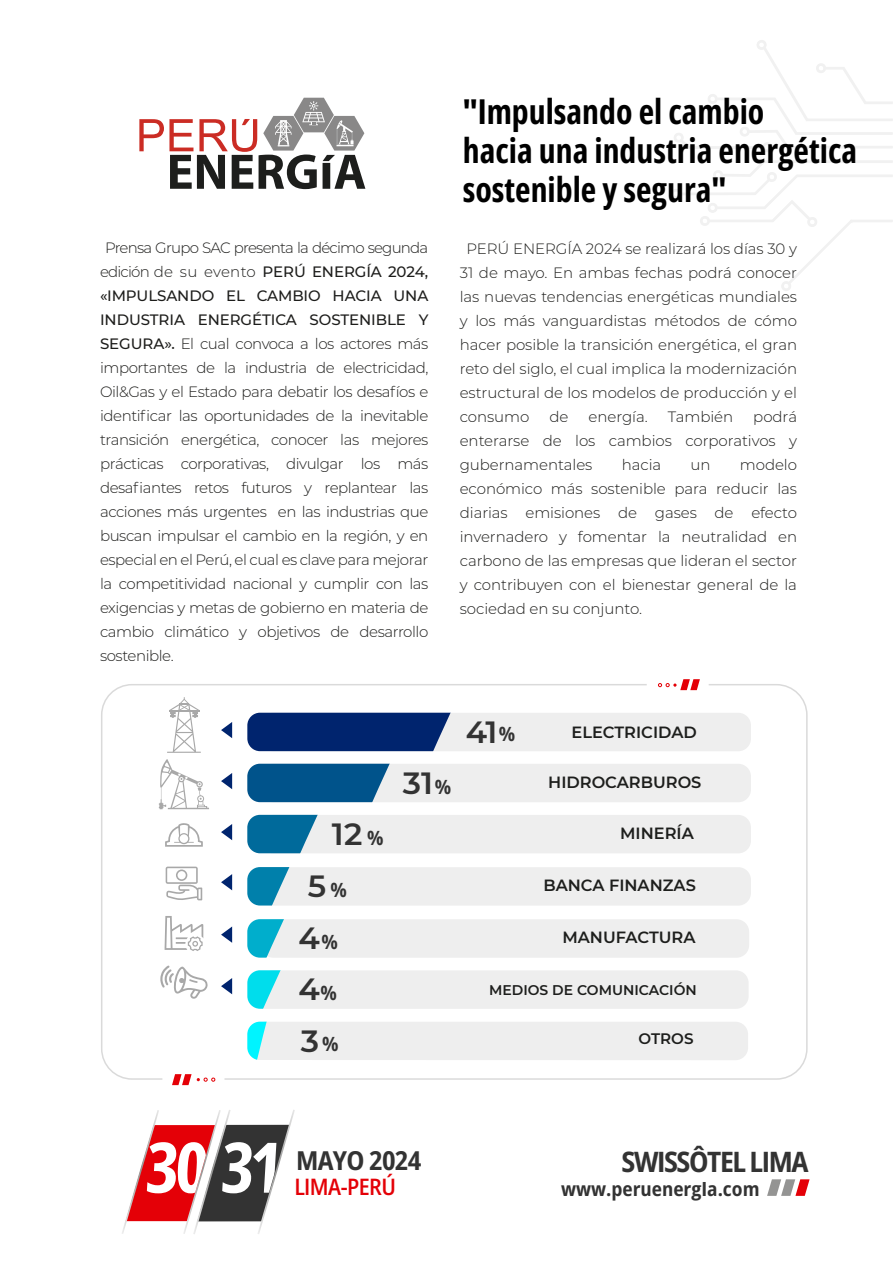
<style>
.page{position:relative;width:893px;height:1263px;background:#fff}
.page>*{position:absolute;margin:0;border:0;box-sizing:border-box;transform-origin:0 0}
.t1{font:69.75px "Open Sans";color:#fff}
.t2{font:34.35px/39px "Open Sans";color:#000}
.t3{font:600 30.6px/51.6px "Montserrat";color:#333;text-align:center}
.t4{font:700 semi-condensed 28.05px "Open Sans";letter-spacing:-.05em;color:#333}
.t5{font:700 semi-condensed 26.1px "Open Sans";letter-spacing:-.025em;color:#333}
.t6{font:600 semi-condensed 22.65px "Open Sans";letter-spacing:-.025em;color:#e40007}
.t7{font:700 semi-condensed 19.5px "Open Sans";color:#333}
.t8{font:600 16.2px "Montserrat";color:#1d1e1c}
.t9{font:600 15.15px "Montserrat";color:#1d1e1c}
.t10{font:300 15px/24px "Montserrat";letter-spacing:-.005em;color:#1d1d1b;text-align:justify}
.t11{font:600 13.95px "Montserrat";color:#1d1e1c}
.s1{font-weight:500}
.s2{font-family:"Open Sans";font-weight:700;font-stretch:semi-condensed;font-size:19.65px}
</style>
<div class="page">
<svg style="left:671px;top:160px;width:222px;height:131px"></svg>
<svg style="left:674px;top:40px;width:219px;height:112px"></svg>
<svg style="left:101px;top:684px;width:122px;height:396px"></svg>
<svg style="left:223px;top:684px;width:585px;height:396px"></svg>
<svg style="left:658px;top:679px;width:42px;height:11px"></svg>
<svg style="left:172px;top:1074px;width:43px;height:11px"></svg>
<svg style="left:767px;top:1179px;width:43px;height:17px"></svg>
<div style="left:261px;top:713px;width:490px;height:38px;background:#eee;border-radius:13px"></div>
<div style="left:247px;top:713px;width:204px;height:38px;background:#00246e"></div>
<div style="left:261px;top:764px;width:490px;height:38px;background:#eee;border-radius:13px"></div>
<svg style="left:247px;top:764px;width:143px;height:38px;background:#125f92"></svg>
<div style="left:261px;top:815px;width:490px;height:38px;background:#eee;border-radius:13px"></div>
<svg style="left:247px;top:815px;width:71px;height:38px;background:#257fa8"></svg>
<svg style="left:221px;top:722px;width:11px;height:16px"></svg>
<svg style="left:221px;top:773px;width:11px;height:16px"></svg>
<svg style="left:221px;top:824px;width:11px;height:16px"></svg>
<svg style="left:221px;top:926px;width:11px;height:17px"></svg>
<svg style="left:221px;top:874px;width:11px;height:16px"></svg>
<svg style="left:221px;top:978px;width:11px;height:16px"></svg>
<svg style="left:167px;top:697px;width:34px;height:56px"></svg>
<svg style="left:159px;top:759px;width:50px;height:50px"></svg>
<div style="left:261px;top:867px;width:490px;height:39px;background:#eee;border-radius:13px"></div>
<svg style="left:247px;top:867px;width:43px;height:38px"></svg>
<svg style="left:165px;top:823px;width:38px;height:24px"></svg>
<svg style="left:166px;top:867px;width:36px;height:33px"></svg>
<div style="left:261px;top:919px;width:488px;height:39px;background:#eee;border-radius:13px"></div>
<svg style="left:247px;top:919px;width:37px;height:39px"></svg>
<svg style="left:165px;top:916px;width:38px;height:35px"></svg>
<div style="left:247px;top:970px;width:502px;height:39px;background:#eee"></div>
<svg style="left:160px;top:965px;width:48px;height:34px"></svg>
<div style="left:247px;top:1022px;width:501px;height:38px;background:#eee"></div>
<svg style="left:122px;top:1110px;width:173px;height:124px"></svg>
<svg style="left:139px;top:98px;width:226px;height:91px"></svg>
<p class="t10" style="left:100px;top:235px;width:330px;text-indent:5px">Prensa Grupo SAC presenta la décimo segunda edición de su evento <span class="s1">PERÚ ENERGÍA 2024, «IMPULSANDO EL CAMBIO HACIA UNA INDUSTRIA ENERGÉTICA SOSTENIBLE Y SEGURA».</span> El cual convoca a los actores más importantes de la industria de electricidad, Oil&amp;Gas y el Estado para debatir los desafíos e identificar las oportunidades de la inevitable transición energética, conocer las mejores prácticas corporativas, divulgar los más desafiantes retos futuros y replantear las acciones más urgentes en las industrias que buscan impulsar el cambio en la región, y en especial en el Perú, el cual es clave para mejorar la competitividad nacional y cumplir con las exigencias y metas de gobierno en materia de cambio climático y objetivos de desarrollo sostenible.</p>
<h2 class="t2" style="left:463px;top:91px;width:396px">"Impulsando el cambio<br>hacia una industria energética sostenible y segura"</h2>
<p class="t10" style="left:460px;top:236px;width:339px;text-indent:7px">PERÚ ENERGÍA 2024 se realizará los días 30 y 31 de mayo. En ambas fechas podrá conocer las nuevas tendencias energéticas mundiales y los más vanguardistas métodos de cómo hacer posible la transición energética, el gran reto del siglo, el cual implica la modernización estructural de los modelos de producción y el consumo</p>
<p class="t10" style="left:460px;top:404px;width:339px;text-indent:294px">podrá enterarse de los cambios corporativos y gubernamentales</p>
<p class="t10" style="left:549px;top:404px;width:21px">de</p>
<p class="t10" style="left:589px;top:404px;width:61px">energía.</p>
<p class="t10" style="left:668px;top:404px;width:67px">También</p>
<p class="t10" style="left:460px;top:452px;width:339px;text-indent:280px">modelo económico más sostenible para reducir las diarias emisiones de gases de efecto invernadero y fomentar la neutralidad en carbono de las empresas que lideran el sector y contribuyen con el bienestar general de la sociedad en su conjunto.</p>
<p class="t10" style="left:622px;top:452px;width:41px">hacia</p>
<p class="t10" style="left:691px;top:452px;width:22px">un</p>
<h3 class="t3" style="left:403px;top:756px;width:50px">31<span class="s2">%</span></h3>
<h3 class="t3" style="left:466px;top:705px;width:51px">41<span class="s2">%</span></h3>
<p class="t8" style="left:572px;top:721px;width:127px">ELECTRICIDAD</p>
<p class="t8" style="left:548px;top:771px;width:155px">HIDROCARBUROS</p>
<h3 class="t3" style="left:332px;top:807px;width:53px">12 <span class="s2">%</span></h3>
<p class="t8" style="left:620px;top:822px;width:75px">MINERÍA</p>
<h3 class="t3" style="left:298px;top:859px;width:50px">5<span class="s2">%<br></span>4<span class="s2">%<br></span>4<span class="s2">%</span></h3>
<p class="t8" style="left:543px;top:873px;width:154px">BANCA FINANZAS</p>
<p class="t8" style="left:562px;top:925px;width:135px">MANUFACTURA</p>
<p class="t11" style="left:489px;top:980px;width:209px">MEDIOS DE COMUNICACIÓN</p>
<h3 class="t3" style="left:301px;top:1014px;width:39px">3<span class="s2">%</span></h3>
<p class="t9" style="left:639px;top:1028px;width:57px">OTROS</p>
<h1 class="t1" style="left:144px;top:1119px;width:144px">30 31</h1>
<h3 class="t5" style="left:296px;top:1143px;width:127px">MAYO 2024</h3>
<h3 class="t6" style="left:294px;top:1171px;width:103px">LIMA-PERÚ</h3>
<h3 class="t4" style="left:621px;top:1142px;width:189px">SWISSÔTEL LIMA</h3>
<h3 class="t7" style="left:561px;top:1175px;width:200px">www.peruenergIa.com</h3>
</div>
